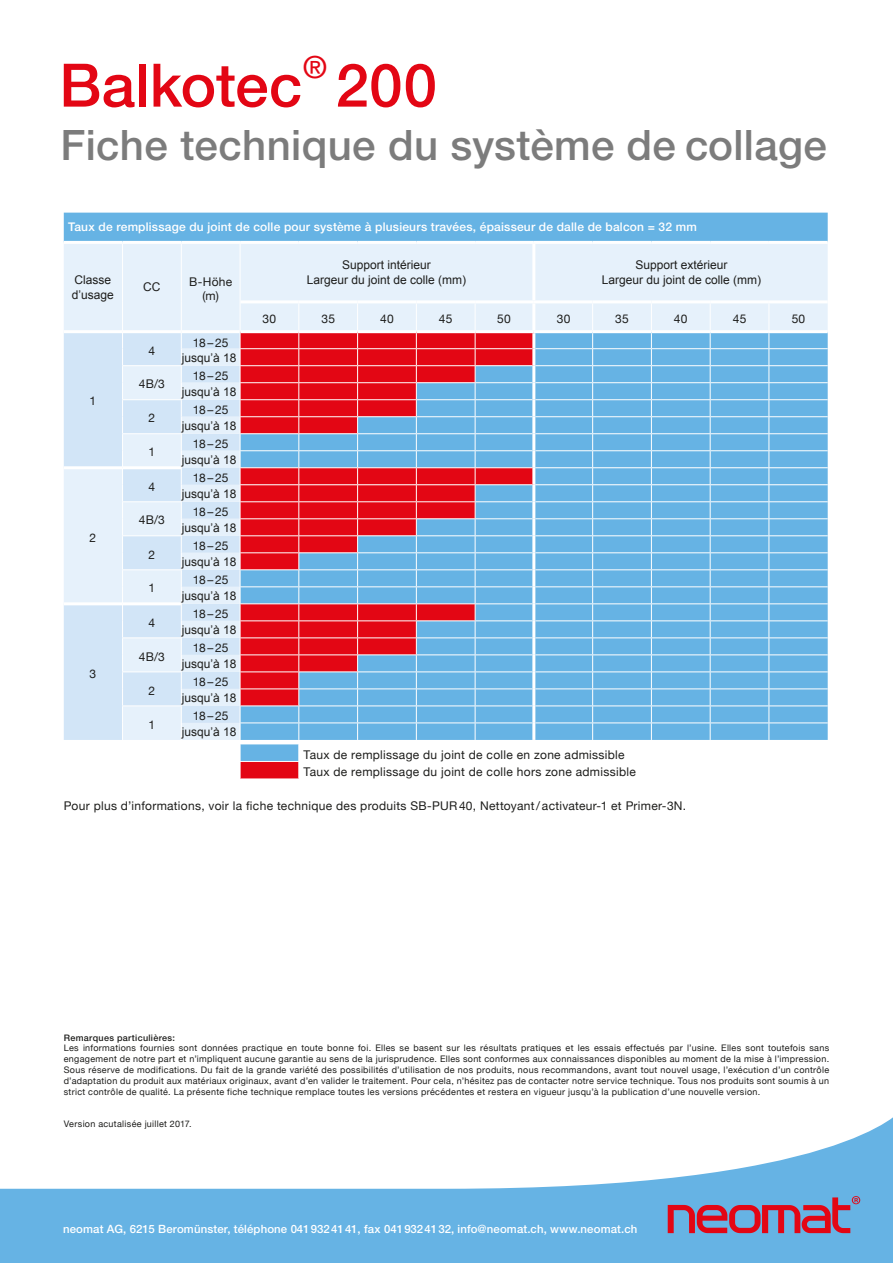
<style>
.page{position:relative;width:893px;height:1263px;background:#fff}
.page>*{position:absolute;margin:0;border:0;box-sizing:border-box;transform-origin:0 0}
.t1{font:500 60px "Helvetica Neue LT";letter-spacing:.005em;color:#e30614}
.t2{font:500 42px "Helvetica Neue LT";letter-spacing:.01em;color:#7c7c7c}
.t3{font:500 30.6px "Helvetica Neue LT";color:#e30614}
.t4{font:12px/14.4px "Helvetica Neue";letter-spacing:.025em;color:#1d1d1b;text-align:center}
.t5{font:12px/14.4px "Arial";color:#1d1d1b;text-align:center}
.t6{font:500 12px "Helvetica Neue LT";letter-spacing:.015em;color:#fff}
.t7{font:500 11.4px "Helvetica Neue LT";letter-spacing:.01em;color:#fff}
.t8{font:9px/10.8px "Helvetica Neue";letter-spacing:.035em;color:#1d1d1b;text-align:justify}
.t9{font:500 9px "Helvetica Neue LT";letter-spacing:.035em;color:#1d1d1b}
</style>
<div class="page">
<svg style="left:0;top:1117px;width:893px;height:146px;fill:#66b3e4"></svg>
<svg style="left:668px;top:1196px;width:192px;height:37px"></svg>
<div style="left:64px;top:213px;width:764px;height:28px;background:#66b3e4"></div>
<div style="left:64px;top:244px;width:764px;height:86px;background:#e6f1fb"></div>
<svg style="left:64px;top:333px;width:58px;height:407px;fill:#d2e5f7"></svg>
<hr style="left:532px;top:244px;width:3px;height:56px;background:#fff">
<hr style="left:64px;top:466px;width:58px;height:3px;background:#fff">
<hr style="left:64px;top:602px;width:58px;height:3px;background:#fff">
<hr style="left:240px;top:300px;width:59px;height:3px;background:#fff">
<hr style="left:299px;top:300px;width:59px;height:3px;background:#fff">
<hr style="left:358px;top:300px;width:58px;height:3px;background:#fff">
<hr style="left:416px;top:300px;width:59px;height:3px;background:#fff">
<hr style="left:475px;top:300px;width:59px;height:3px;background:#fff">
<hr style="left:534px;top:300px;width:59px;height:3px;background:#fff">
<hr style="left:593px;top:300px;width:58px;height:3px;background:#fff">
<hr style="left:651px;top:300px;width:59px;height:3px;background:#fff">
<hr style="left:710px;top:300px;width:59px;height:3px;background:#fff">
<hr style="left:769px;top:300px;width:59px;height:3px;background:#fff">
<hr style="left:181px;top:244px;width:1px;height:58px;background:#fff">
<hr style="left:181px;top:302px;width:1px;height:30px;background:#fff">
<hr style="left:240px;top:244px;width:1px;height:58px;background:#fff">
<hr style="left:122px;top:244px;width:1px;height:58px;background:#fff">
<hr style="left:122px;top:302px;width:1px;height:30px;background:#fff">
<svg style="left:122px;top:303px;width:706px;height:475px"></svg>
<hr style="left:240px;top:761px;width:59px;height:1px;background:#fff">
<h1 class="t1" style="left:59px;top:49px;width:245px">Balkotec</h1>
<h3 class="t3" style="left:303px;top:49px;width:26px">®</h3>
<h1 class="t1" style="left:336px;top:49px;width:103px">200</h1>
<h2 class="t2" style="left:61px;top:120px;width:768px">Fiche technique du système de collage</h2>
<h3 class="t6" style="left:68px;top:220px;width:630px">Taux de remplissage du joint de colle pour système à plusieurs travées, épaisseur de dalle de balcon = 32 mm</h3>
<h3 class="t5" style="left:72px;top:273px;width:44px;text-align:left">Classe d’usage</h3>
<h3 class="t5" style="left:143px;top:280px;width:19px">CC</h3>
<h3 class="t4" style="left:189px;top:275px;width:45px">B-Höhe (m)</h3>
<h3 class="t4" style="left:90px;top:395px;width:8px">1</h3>
<h3 class="t4" style="left:90px;top:531px;width:8px">2</h3>
<h3 class="t4" style="left:90px;top:667px;width:8px">3</h3>
<h3 class="t4" style="left:149px;top:344px;width:8px">4</h3>
<h3 class="t4" style="left:139px;top:378px;width:28px">4B/3</h3>
<h3 class="t4" style="left:149px;top:412px;width:8px">2</h3>
<h3 class="t4" style="left:149px;top:445px;width:8px">1</h3>
<h3 class="t4" style="left:149px;top:480px;width:8px">4</h3>
<h3 class="t4" style="left:139px;top:514px;width:28px">4B/3</h3>
<h3 class="t4" style="left:149px;top:548px;width:8px">2</h3>
<h3 class="t4" style="left:149px;top:581px;width:8px">1</h3>
<h3 class="t4" style="left:149px;top:616px;width:8px">4</h3>
<h3 class="t4" style="left:139px;top:650px;width:28px">4B/3</h3>
<h3 class="t4" style="left:149px;top:684px;width:8px">2</h3>
<h3 class="t4" style="left:149px;top:718px;width:8px">1</h3>
<h3 class="t4" style="left:193px;top:336px;width:37px">18–25</h3>
<h3 class="t5" style="left:182px;top:350px;width:56px">jusqu’à 18</h3>
<h3 class="t4" style="left:193px;top:369px;width:37px">18–25</h3>
<h3 class="t5" style="left:182px;top:384px;width:56px">jusqu’à 18</h3>
<h3 class="t4" style="left:193px;top:403px;width:37px">18–25</h3>
<h3 class="t5" style="left:182px;top:418px;width:56px">jusqu’à 18</h3>
<h3 class="t4" style="left:193px;top:437px;width:37px">18–25</h3>
<h3 class="t5" style="left:182px;top:452px;width:56px">jusqu’à 18</h3>
<h3 class="t4" style="left:193px;top:471px;width:37px">18–25</h3>
<h3 class="t5" style="left:182px;top:486px;width:56px">jusqu’à 18</h3>
<h3 class="t4" style="left:193px;top:505px;width:37px">18–25</h3>
<h3 class="t5" style="left:182px;top:520px;width:56px">jusqu’à 18</h3>
<h3 class="t4" style="left:193px;top:539px;width:37px">18–25</h3>
<h3 class="t5" style="left:182px;top:554px;width:56px">jusqu’à 18</h3>
<h3 class="t4" style="left:193px;top:573px;width:37px">18–25</h3>
<h3 class="t5" style="left:182px;top:588px;width:56px">jusqu’à 18</h3>
<h3 class="t4" style="left:193px;top:607px;width:37px">18–25</h3>
<h3 class="t5" style="left:182px;top:622px;width:56px">jusqu’à 18</h3>
<h3 class="t4" style="left:193px;top:641px;width:37px">18–25</h3>
<h3 class="t5" style="left:182px;top:656px;width:56px">jusqu’à 18</h3>
<h3 class="t4" style="left:193px;top:675px;width:37px">18–25</h3>
<h3 class="t5" style="left:182px;top:690px;width:56px">jusqu’à 18</h3>
<h3 class="t4" style="left:193px;top:709px;width:37px">18–25</h3>
<h3 class="t5" style="left:182px;top:724px;width:56px">jusqu’à 18</h3>
<h3 class="t5" style="left:307px;top:258px;width:161px">Support intérieur<br>Largeur du joint de colle (mm)</h3>
<h3 class="t5" style="left:602px;top:258px;width:161px">Support extérieur<br>Largeur du joint de colle (mm)</h3>
<h3 class="t4" style="left:263px;top:312px;width:15px">30</h3>
<h3 class="t4" style="left:321px;top:312px;width:15px">35</h3>
<h3 class="t4" style="left:380px;top:312px;width:15px">40</h3>
<h3 class="t4" style="left:439px;top:312px;width:15px">45</h3>
<h3 class="t4" style="left:497px;top:312px;width:15px">50</h3>
<h3 class="t4" style="left:557px;top:312px;width:15px">30</h3>
<h3 class="t4" style="left:615px;top:312px;width:15px">35</h3>
<h3 class="t4" style="left:674px;top:312px;width:15px">40</h3>
<h3 class="t4" style="left:733px;top:312px;width:15px">45</h3>
<h3 class="t4" style="left:792px;top:312px;width:15px">50</h3>
<h3 class="t4" style="left:303px;top:746px;width:334px;line-height:17px;text-align:left">Taux de remplissage du joint de colle en zone admissible<br>Taux de remplissage du joint de colle hors zone admissible</h3>
<h3 class="t4" style="left:64px;top:799px;width:624px">Pour plus d’informations, voir la fiche technique des produits SB-PUR40, Nettoyant/ activateur-1 et Primer-3N.</h3>
<p class="t9" style="left:64px;top:1032px;width:113px">Remarques particulières:</p>
<p class="t8" style="left:64px;top:1043px;width:767px">Les informations fournies sont données practique en toute bonne foi. Elles se basent sur les résultats pratiques et les essais effectués par l’usine. Elles sont toutefois sans engagement de notre part et n’impliquent aucune garantie au sens de la jurisprudence. Elles sont conformes aux connaissances disponibles au moment de la mise à l’impression.<br>Sous réserve de modifications. Du fait de la grande variété des possibilités d’utilisation de nos produits, nous recommandons, avant tout nouvel usage, l’exécution d’un contrôle d’adaptation du produit aux matériaux originaux, avant d’en valider le traitement. Pour cela, n’hésitez pas de contacter notre service technique. Tous nos produits sont soumis à un strict contrôle de qualité. La présente fiche technique remplace toutes les versions précédentes et restera en vigueur jusqu’à la publication d’une nouvelle version.</p>
<p class="t8" style="left:64px;top:1119px;width:129px">Version acutalisée juillet 2017.</p>
<p class="t7" style="left:63px;top:1222px;width:576px">neomat AG, 6215 Beromünster, téléphone 0419324141, fax 0419324132, info@neomat.ch, www.neomat.ch</p>
</div>
